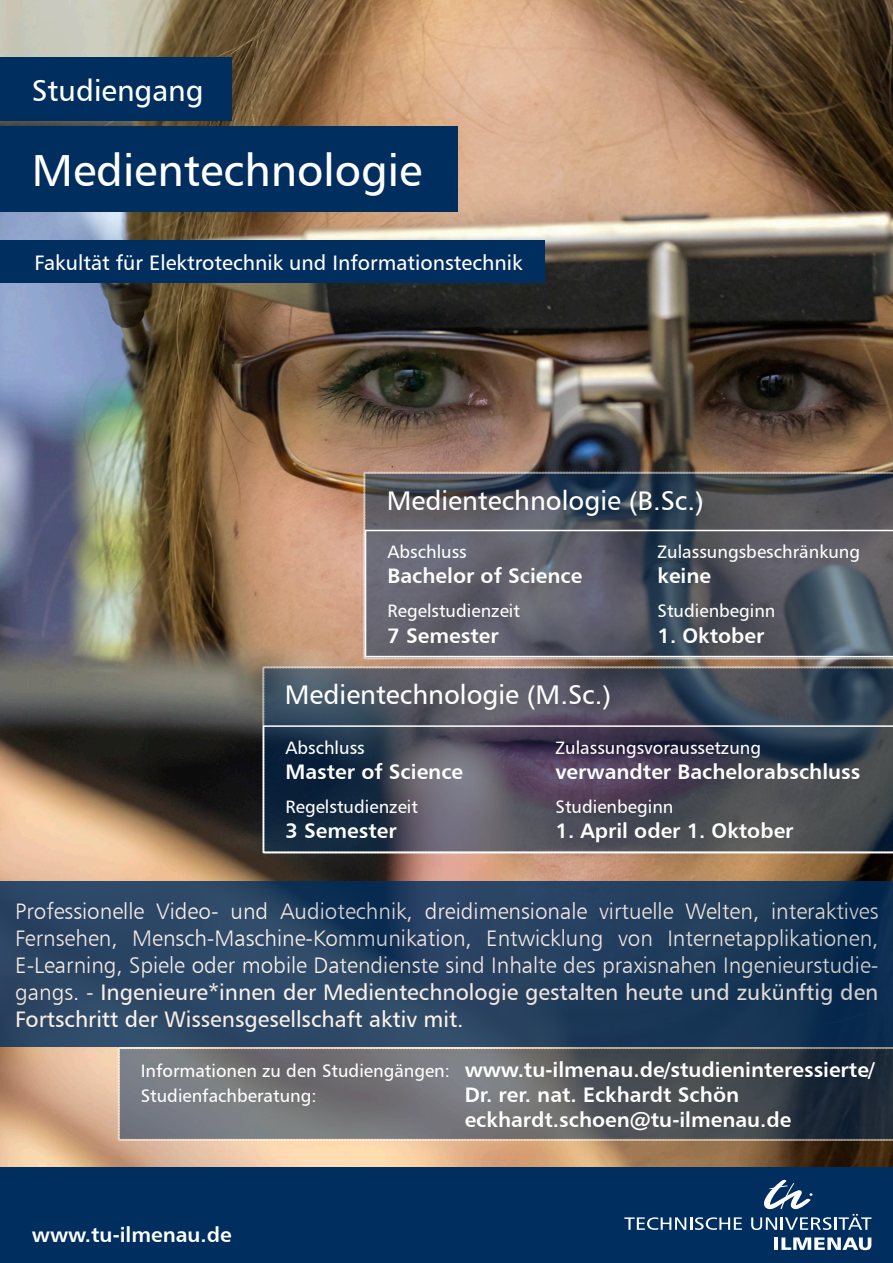
<style>
.page{position:relative;width:893px;height:1263px;background:#fff}
.page>*{position:absolute;margin:0;border:0;box-sizing:border-box;transform-origin:0 0}
.t1{font:45px "Humanist 777 BT Roman B";color:#fff}
.t2{font:30px "Humanist 777 BT Roman B";color:#fff}
.t3{font:27px "Humanist 777 BT Roman B";color:#fff}
.t4{font:22.5px/27px "Humanist 777 BT Light B";color:#fff;text-align:justify}
.t5{font:22.5px/27px "Humanist 777 BT Roman B";color:#fff}
.t6{font:21px "Humanist 777 BT Bold B";color:#fff}
.t7{font:21px "Humanist 777 BT Roman B";color:#fff}
.t8{font:18px "Humanist 777 BT Roman B";color:#fff}
.s1{font-family:"Humanist 777 BT Light B"}
.s2{font-family:"Humanist 777 BT Roman B";font-size:18px}
</style>
<div class="page">
<img style="left:0;top:1px;width:893px;height:1166px">
<div style="left:0;top:1167px;width:893px;height:96px;background:#002e5e"></div>
<svg style="left:624px;top:1217px;width:118px;height:13px"></svg>
<svg style="left:751px;top:1180px;width:120px;height:50px"></svg>
<hr style="left:774px;top:1237px;width:4px;height:13px;background:#fff">
<svg style="left:781px;top:1237px;width:90px;height:13px"></svg>
<div style="left:0;top:57px;width:232px;height:64px;background:#002e5e"></div>
<div style="left:0;top:126px;width:457px;height:85px;background:#002e5e"></div>
<svg style="left:363px;top:472px;width:530px;height:187px;background:#51555d"></svg>
<svg style="left:365px;top:530px;width:528px;height:127px;background:#5f636e"></svg>
<svg style="left:262px;top:666px;width:631px;height:188px;background:#4f5562"></svg>
<svg style="left:263px;top:725px;width:630px;height:128px;background:#484b5a"></svg>
<svg style="left:0;top:881px;width:893px;height:166px;background:#223f5e"></svg>
<div style="left:0;top:240px;width:545px;height:43px;background:#002e5e"></div>
<svg style="left:118px;top:1047px;width:775px;height:94px;background:#626569"></svg>
<p class="t2" style="left:32px;top:72px;width:173px">Studiengang</p>
<p class="t1" style="left:32px;top:142px;width:392px">Medientechnologie</p>
<p class="t7" style="left:35px;top:249px;width:489px">Fakultät für Elektrotechnik und Informationstechnik</p>
<p class="t3" style="left:387px;top:484px;width:319px">Medientechnologie (B.Sc.)</p>
<p class="t8" style="left:388px;top:541px;width:81px">Abschluss</p>
<p class="t8" style="left:658px;top:541px;width:204px">Zulassungsbeschränkung</p>
<p class="t6" style="left:388px;top:563px;width:196px">Bachelor of Science</p>
<p class="t6" style="left:658px;top:563px;width:55px">keine</p>
<p class="t8" style="left:388px;top:600px;width:134px">Regelstudienzeit</p>
<p class="t8" style="left:658px;top:600px;width:119px">Studienbeginn</p>
<p class="t6" style="left:388px;top:622px;width:113px">7 Semester</p>
<p class="t6" style="left:658px;top:622px;width:108px">1. Oktober</p>
<p class="t3" style="left:285px;top:678px;width:328px">Medientechnologie (M.Sc.)</p>
<p class="t8" style="left:286px;top:736px;width:81px">Abschluss</p>
<p class="t8" style="left:556px;top:736px;width:207px">Zulassungsvoraussetzung</p>
<p class="t6" style="left:286px;top:758px;width:179px">Master of Science</p>
<p class="t6" style="left:556px;top:758px;width:306px">verwandter Bachelorabschluss</p>
<p class="t8" style="left:286px;top:796px;width:134px">Regelstudienzeit</p>
<p class="t8" style="left:556px;top:796px;width:119px">Studienbeginn</p>
<p class="t6" style="left:286px;top:818px;width:113px">3 Semester</p>
<p class="t6" style="left:556px;top:818px;width:239px">1. April oder 1. Oktober</p>
<p class="t4" style="left:15px;top:897px;width:865px">Professionelle Video- und Audiotechnik, dreidimensionale virtuelle Welten, interaktives Fernsehen, Mensch-Maschine-Kommunikation, Entwicklung von Internetapplikationen, E-Learning, Spiele oder mobile Datendienste sind Inhalte des praxisnahen Ingenieurstudie-</p>
<p class="t5" style="left:15px;top:978px;width:865px"><span class="s1">gangs. -</span> Ingenieure*innen der Medientechnologie gestalten heute und zukünftig den<br>Fortschritt der Wissensgesellschaft aktiv mit.</p>
<p class="t6" style="left:141px;top:1056px;width:736px"><span class="s2">Informationen zu den Studiengängen:</span> www.tu-ilmenau.de/studieninteressierte/</p>
<p class="t8" style="left:141px;top:1084px;width:177px">Studienfachberatung:</p>
<p class="t6" style="left:465px;top:1081px;width:276px">Dr. rer. nat. Eckhardt Schön</p>
<p class="t6" style="left:465px;top:1106px;width:328px">eckhardt.schoen@tu-ilmenau.de</p>
<p class="t6" style="left:32px;top:1221px;width:201px">www.tu-ilmenau.de</p>
</div>
